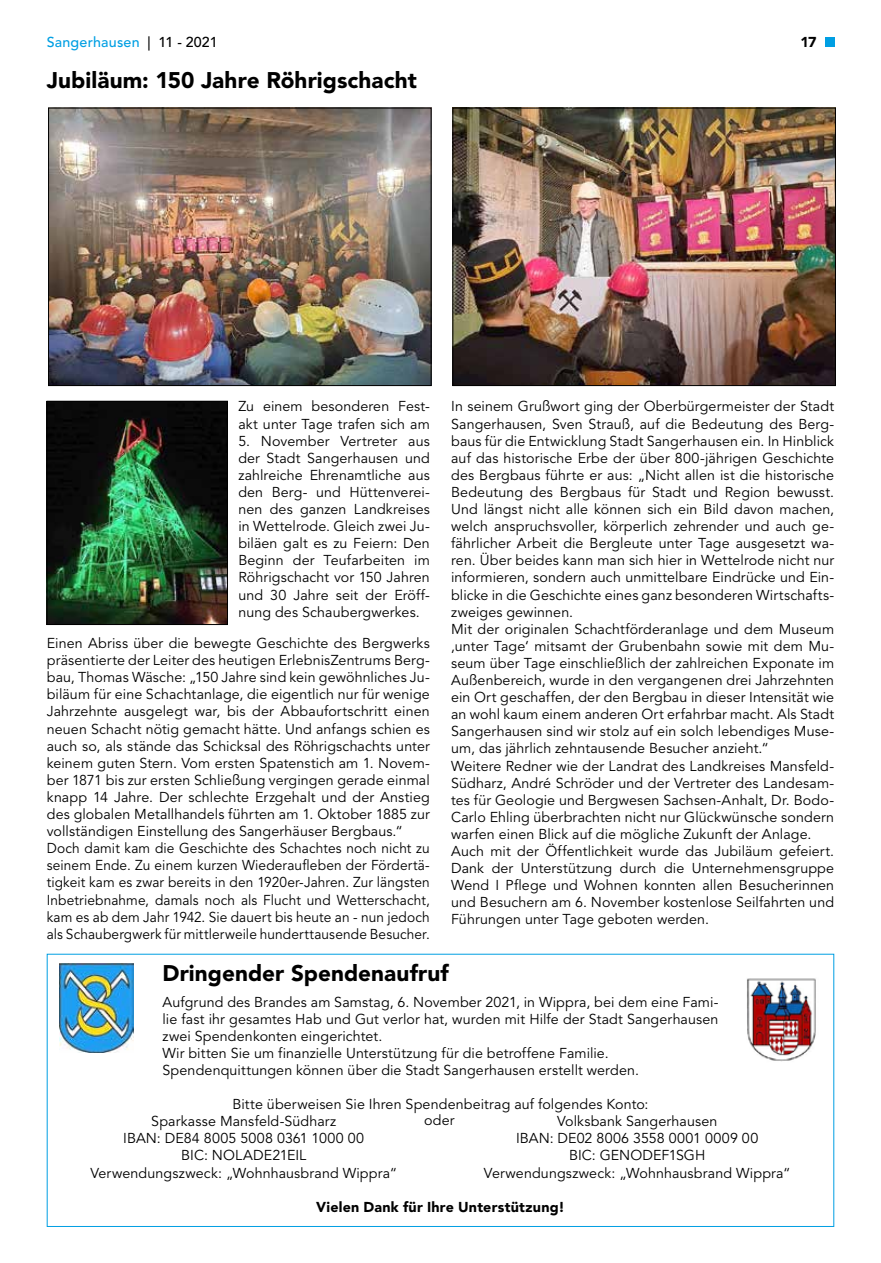
<style>
.page{position:relative;width:881px;height:1263px;background:#fff}
.page>*{position:absolute;margin:0;border:0;box-sizing:border-box;transform-origin:0 0}
.t1{font:900 22.5px "Avenir LT";letter-spacing:.005em;color:#000}
.t2{font:14.25px/17.1px "Avenir LT";letter-spacing:.01em;color:#000}
.t3{font:900 14.25px "Avenir LT";letter-spacing:.015em;color:#000}
.t4{font:500 14.25px "Avenir LT";letter-spacing:.01em;color:#009fe3}
.s1{color:#000}
</style>
<div class="page">
<div style="left:824px;top:37px;width:9px;height:9px;background:#009fe3"></div>
<img style="left:50px;top:110px;width:379px;height:274px">
<div style="left:48px;top:108px;width:383px;height:278px;border:1px solid #000"></div>
<img style="left:454px;top:110px;width:379px;height:274px">
<div style="left:452px;top:108px;width:383px;height:278px;border:1px solid #000"></div>
<img style="left:49px;top:403px;width:176px;height:220px">
<div style="left:47px;top:401px;width:180px;height:224px;border:1px solid #000"></div>
<img style="left:59px;top:963px;width:75px;height:90px">
<img style="left:747px;top:978px;width:69px;height:84px">
<p class="t4" style="left:47px;top:34px;width:172px">Sangerhausen <span class="s1">| 11 - 2021</span></p>
<p class="t3" style="left:800px;top:34px;width:18px">17</p>
<h1 class="t1" style="left:47px;top:67px;width:371px">Jubiläum: 150 Jahre Röhrigschacht</h1>
<p class="t2" style="left:238px;top:398px;width:193px">Zu einem besonderen Fest&shy;akt unter Tage trafen sich am</p>
<p class="t2" style="left:238px;top:433px;width:193px;text-align:justify">5. November Vertreter aus der Stadt Sangerhausen und zahlreiche Ehrenamtliche aus den Berg- und Hüttenverei&shy;nen des ganzen Landkreises in Wettelrode. Gleich zwei Ju&shy;biläen galt es zu Feiern: Den Beginn der Teufarbeiten im Röhrigschacht vor 150 Jahren und 30 Jahre seit der Eröff&shy;nung des Schaubergwerkes.</p>
<p class="t2" style="left:47px;top:635px;width:384px">Einen Abriss über die bewegte Geschichte des Bergwerks präsentierte der Leiter des heutigen ErlebnisZentrums Berg&shy;bau, Thomas Wäsche: „150 Jahre sind kein gewöhnliches Ju&shy;biläum für eine Schachtanlage, die eigentlich nur für wenige Jahrzehnte ausgelegt war, bis der Abbaufortschritt einen neuen Schacht nötig gemacht hätte. Und anfangs schien es auch so, als stände das Schicksal des Röhrigschachts unter keinem guten Stern. Vom ersten Spatenstich am 1. Novem&shy;ber 1871 bis zur ersten Schließung vergingen gerade einmal knapp 14 Jahre. Der schlechte Erzgehalt und der Anstieg des globalen Metallhandels führten am 1. Oktober 1885 zur vollständigen Einstellung des Sangerhäuser Bergbaus.“ Doch damit kam die Geschichte des Schachtes noch nicht zu seinem Ende. Zu einem kurzen Wiederaufleben der Fördertä&shy;tigkeit kam es zwar bereits in den 1920er-Jahren. Zur längsten Inbetriebnahme, damals noch als Flucht und Wetterschacht, kam es ab dem Jahr 1942. Sie dauert bis heute an - nun jedoch als Schaubergwerk für mittlerweile hunderttausende Besucher.</p>
<p class="t2" style="left:451px;top:398px;width:384px">In seinem Grußwort ging der Oberbürgermeister der Stadt Sangerhausen, Sven Strauß, auf die Bedeutung des Berg&shy;baus für die Entwicklung Stadt Sangerhausen ein. In Hinblick auf das historische Erbe der über 800-jährigen Geschichte des Bergbaus führte er aus: „Nicht allen ist die historische Bedeutung des Bergbaus für Stadt und Region bewusst.<br>Und längst nicht alle können sich ein Bild davon machen, welch anspruchsvoller, körperlich zehrender und auch ge&shy;fährlicher Arbeit die Bergleute unter Tage ausgesetzt wa&shy;ren. Über beides kann man sich hier in Wettelrode nicht nur informieren, sondern auch unmittelbare Eindrücke und Ein&shy;blicke in die Geschichte eines ganz besonderen Wirtschafts&shy;zweiges gewinnen.<br>Mit der originalen Schachtförderanlage und dem Museum ‚unter Tage‘ mitsamt der Grubenbahn sowie mit dem Mu&shy;seum über Tage einschließlich der zahlreichen Exponate im Außenbereich, wurde in den vergangenen drei Jahrzehnten ein Ort geschaffen, der den Bergbau in dieser Intensität wie an wohl kaum einem anderen Ort erfahrbar macht. Als Stadt Sangerhausen sind wir stolz auf ein solch lebendiges Muse&shy;um, das jährlich zehntausende Besucher anzieht.“<br>Weitere Redner wie der Landrat des Landkreises Mansfeld-Südharz, André Schröder und der Vertreter des Landesam&shy;tes für Geologie und Bergwesen Sachsen-Anhalt, Dr. Bodo-Carlo Ehling überbrachten nicht nur Glückwünsche sondern warfen einen Blick auf die mögliche Zukunft der Anlage.<br>Auch mit der Öffentlichkeit wurde das Jubiläum gefeiert.<br>Dank der Unterstützung durch die Unternehmensgruppe Wend I Pflege und Wohnen konnten allen Besucherinnen und Besuchern am 6. November kostenlose Seilfahrten und Führungen unter Tage geboten werden.</p>
<h1 class="t1" style="left:162px;top:959px;width:288px">Dringender Spendenaufruf</h1>
<p class="t2" style="left:162px;top:993px;width:557px">Aufgrund des Brandes am Samstag, 6. November 2021, in Wippra, bei dem eine Fami&shy;lie fast ihr gesamtes Hab und Gut verlor hat, wurden mit Hilfe der Stadt Sangerhausen zwei Spendenkonten eingerichtet.<br>Wir bitten Sie um finanzielle Unterstützung für die betroffene Familie.<br>Spendenquittungen können über die Stadt Sangerhausen erstellt werden.</p>
<p class="t2" style="left:232px;top:1096px;width:417px">Bitte überweisen Sie Ihren Spendenbeitrag auf folgendes Konto:</p>
<p class="t2" style="left:151px;top:1113px;width:186px">Sparkasse Mansfeld-Südharz</p>
<p class="t2" style="left:123px;top:1130px;width:242px">IBAN: DE84 8005 5008 0361 1000 00</p>
<p class="t2" style="left:181px;top:1147px;width:126px">BIC: NOLADE21EIL</p>
<p class="t2" style="left:90px;top:1164px;width:308px">Verwendungszweck: „Wohnhausbrand Wippra“</p>
<p class="t2" style="left:424px;top:1112px;width:32px">oder</p>
<p class="t2" style="left:483px;top:1113px;width:308px;text-align:center">Volksbank Sangerhausen<br>IBAN: DE02 8006 3558 0001 0009 00<br>BIC: GENODEF1SGH<br>Verwendungszweck: „Wohnhausbrand Wippra“</p>
<p class="t3" style="left:316px;top:1198px;width:250px">Vielen Dank für Ihre Unterstützung!</p>
</div>
